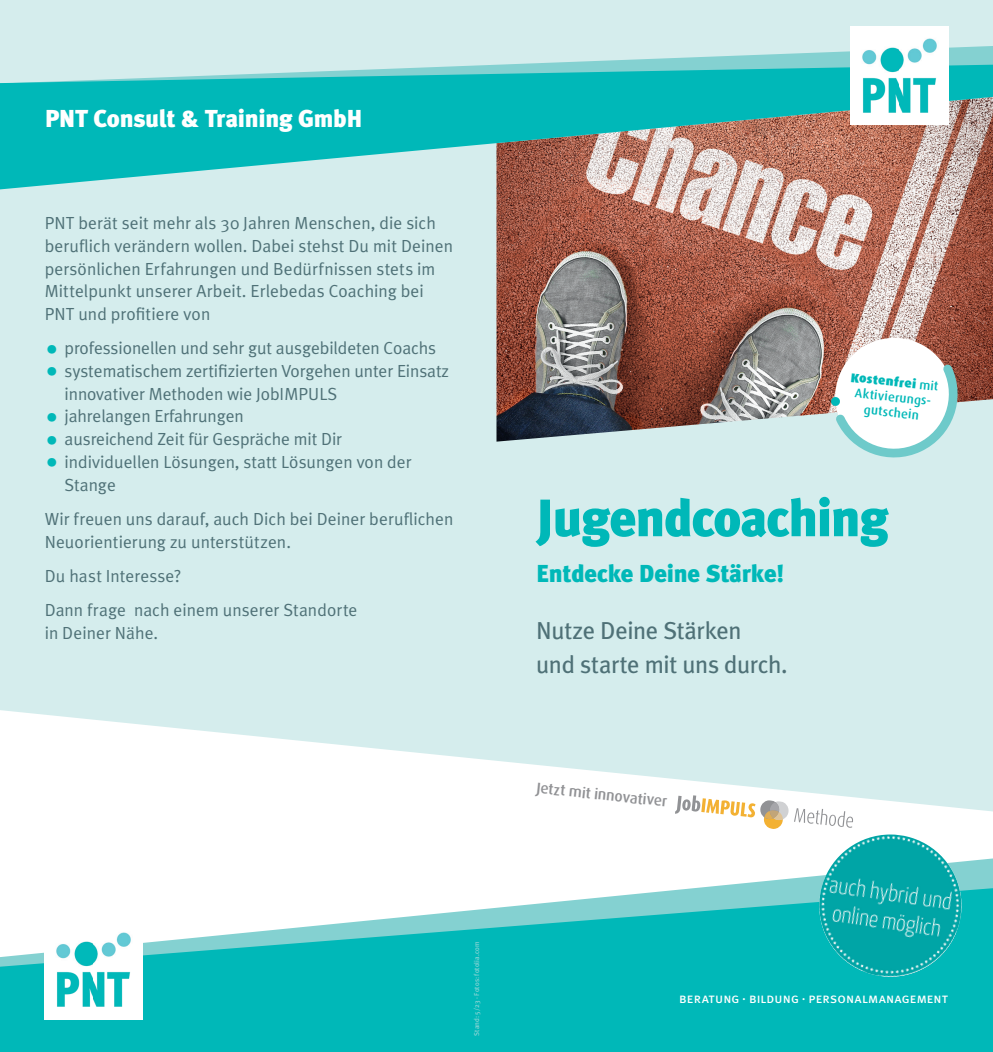
<style>
.page{position:relative;width:993px;height:1052px;background:#fff}
.page>*{position:absolute;margin:0;border:0;box-sizing:border-box;transform-origin:0 0}
.t1{font:900 52.5px "Meta Plus";letter-spacing:-.025em;color:#00b8b8}
.t2{font:24.5px/34.1px "Meta Plus";letter-spacing:-.015em;color:#4f7177}
.t3{font:900 24.5px "Meta Plus";letter-spacing:-.015em;color:#fff}
.t4{font:900 24.5px "Meta Plus";letter-spacing:-.01em;color:#00b8b8}
.t5{font:17.5px/22.8px "Meta Plus Normal";color:#4f7177}
.t6{font:500 15.22px "Dax";color:#919295}
.t7{font:14px "Meta Plus Book Caps";letter-spacing:.01em;color:#fff}
.t8{font:500 12.78px/15.2px "Dax";color:#00b8b8;text-align:center}
.t9{font:7px "Meta Plus";letter-spacing:.01em;color:#9ad7d8}
.s1{font-size:24.5px;color:#00b8b8}
.s2{font-weight:900}
</style>
<div class="page">
<div style="left:0;top:0;width:992px;height:1052px;background:#d5eded"></div>
<img style="left:496px;top:189px;width:496px;height:252px">
<svg style="left:493px;top:46px;width:499px;height:19px"></svg>
<svg style="left:0;top:710px;width:992px;height:148px;fill:#fff"></svg>
<svg style="left:0;top:65px;width:992px;height:124px;fill:#00b8b8"></svg>
<div style="left:850px;top:26px;width:97px;height:98px;background:#fff"></div>
<img style="left:849px;top:27px;width:99px;height:96px">
<div style="left:0;top:858px;width:992px;height:30px;background:#fff"></div>
<svg style="left:0;top:888px;width:992px;height:164px;fill:#00b8b8"></svg>
<div style="left:45px;top:921px;width:98px;height:98px;background:#fff"></div>
<img style="left:56px;top:932px;width:75px;height:75px">
<svg style="left:828px;top:335px;width:133px;height:123px"></svg>
<svg style="left:533px;top:776px;width:435px;height:208px"></svg>
<img style="left:811px;top:834px;width:150px;height:142px">
<h2 class="t3" style="left:45px;top:104px;width:319px">PNT Consult &amp; Training GmbH</h2>
<p class="t5" style="left:45px;top:211px;width:410px">PNT berät seit mehr als 30 Jahren Menschen, die sich beruflich verändern wollen. Dabei stehst Du mit Deinen persönlichen Erfahrungen und Bedürfnissen stets im Mittelpunkt unserer Arbeit. Erlebedas Coaching bei PNT und profitiere von</p>
<p class="t5" style="left:46px;top:336px;width:391px"><span class="s1">•</span> professionellen und sehr gut ausgebildeten Coachs</p>
<p class="t5" style="left:64px;top:359px;width:386px;text-indent:-19px"><span class="s1">•</span> systematischem zertifizierten Vorgehen unter Einsatz innovativer Methoden wie JobIMPULS</p>
<p class="t5" style="left:46px;top:405px;width:199px"><span class="s1">•</span> jahrelangen Erfahrungen</p>
<p class="t5" style="left:46px;top:427px;width:297px"><span class="s1">•</span> ausreichend Zeit für Gespräche mit Dir</p>
<p class="t5" style="left:64px;top:450px;width:348px;text-indent:-19px"><span class="s1">•</span> individuellen Lösungen, statt Lösungen von der<br>Stange</p>
<p class="t5" style="left:45px;top:507px;width:410px">Wir freuen uns darauf, auch Dich bei Deiner beruflichen<br>Neuorientierung zu unterstützen.</p>
<p class="t5" style="left:45px;top:558px;width:314px;line-height:34.1px">Du hast Interesse?<br>Dann frage nach einem unserer Standorte</p>
<p class="t5" style="left:45px;top:621px;width:115px">in Deiner Nähe.</p>
<p class="t9" style="left:472px;top:1036px;width:96px;rotate:-90deg">Stand: 5/23 · Fotos: fotolia.com</p>
<p class="t8" style="left:851px;top:370px;width:89px;rotate:6deg"><span class="s2">Kostenfrei</span> mit<br>Aktivierungs&shy;gutschein</p>
<h1 class="t1" style="left:536px;top:487px;width:354px">Jugendcoaching</h1>
<h2 class="t4" style="left:536px;top:559px;width:249px">Entdecke Deine Stärke!</h2>
<h2 class="t2" style="left:536px;top:613px;width:253px">Nutze Deine Stärken<br>und starte mit uns durch.</h2>
<p class="t6" style="left:537px;top:779px;width:133px;rotate:6deg">Jetzt mit innovativer</p>
<p class="t7" style="left:679px;top:989px;width:270px">beratung · bildung · personalmanagement</p>
</div>
